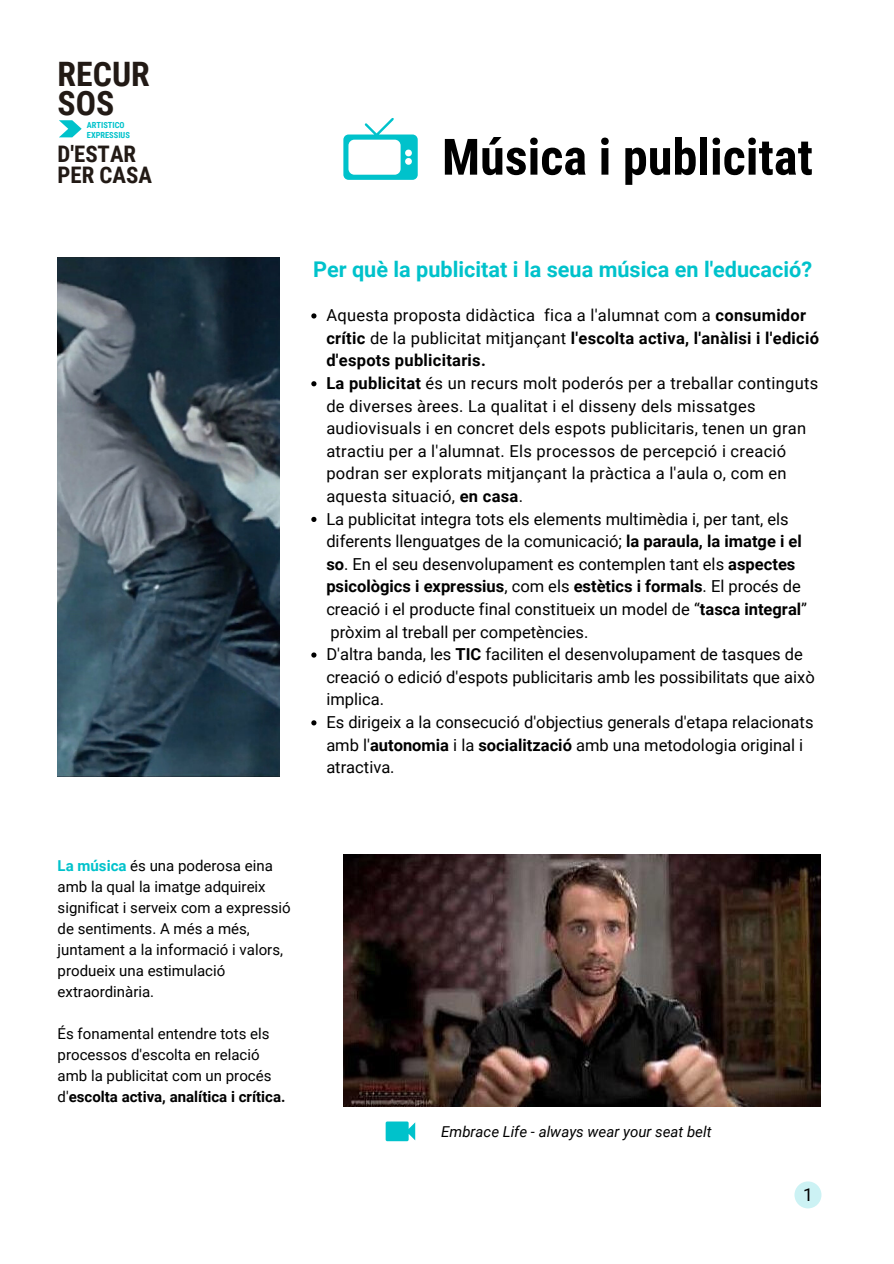
<style>
.page{position:relative;width:894px;height:1264px;background:#fff}
.page>*{position:absolute;margin:0;border:0;box-sizing:border-box;transform-origin:0 0}
.t1{font:700 50.25px "Roboto Condensed";color:#000}
.t2{font:700 33.6px/28.5px "Roboto Condensed";color:#221a15}
.t3{font:700 22.8px/21px "Roboto Condensed";color:#221a15}
.t4{font:700 21.6px "Roboto";color:#00c2cb}
.t5{font:17.7px "Roboto";color:#000}
.t6{font:16.5px/22.6px "Roboto";color:#000}
.t7{font:15px/21px "Roboto";color:#000}
.t8{font:italic 15px "Roboto";color:#000}
.t9{font:700 8.4px/9.6px "Roboto Condensed";color:#00c2cb}
.s1{font-weight:700}
.s2{font-weight:700;color:#00c2cb}
</style>
<div class="page">
<svg style="left:59px;top:120px;width:23px;height:17px"></svg>
<img style="left:58px;top:257px;width:221px;height:520px">
<img style="left:343px;top:854px;width:477px;height:251px">
<svg style="left:385px;top:1121px;width:30px;height:20px"></svg>
<svg style="left:343px;top:118px;width:74px;height:62px"></svg>
<div style="left:794px;top:1181px;width:27px;height:27px;background:#ccf2f4;border-radius:50%"></div>
<svg style="left:311px;top:313px;width:5px;height:5px"></svg>
<svg style="left:311px;top:381px;width:5px;height:5px"></svg>
<svg style="left:311px;top:517px;width:5px;height:5px"></svg>
<svg style="left:311px;top:652px;width:5px;height:5px"></svg>
<svg style="left:311px;top:720px;width:5px;height:5px"></svg>
<h2 class="t2" style="left:58px;top:60px;width:94px">RECUR<br>SOS</h2>
<h3 class="t3" style="left:58px;top:143px;width:96px">D'ESTAR<br>PER CASA</h3>
<p class="t9" style="left:87px;top:120px;width:44px">ARTISTICO<br>EXPRESSIUS</p>
<h1 class="t1" style="left:442px;top:128px;width:372px">Música i publicitat</h1>
<h3 class="t4" style="left:313px;top:257px;width:500px">Per què la publicitat i la seua música en l'educació?</h3>
<p class="t6" style="left:326px;top:304px;width:494px">Aquesta proposta didàctica fica a l'alumnat com a <span class="s1">consumidor crític</span> de la publicitat mitjançant <span class="s1">l'escolta activa, l'anàlisi i l'edició d'espots publicitaris.<br>La publicitat</span> és un recurs molt poderós per a treballar continguts de diverses àrees. La qualitat i el disseny dels missatges audiovisuals i en concret dels espots publicitaris, tenen un gran atractiu per a l'alumnat. Els processos de percepció i creació podran ser explorats mitjançant la pràctica a l'aula o, com en aquesta situació, <span class="s1">en casa</span>.<br>La publicitat integra tots els elements multimèdia i, per tant, els diferents llenguatges de la comunicació; <span class="s1">la paraula, la imatge i el so</span>. En el seu desenvolupament es contemplen tant els <span class="s1">aspectes psicològics i expressius</span>, com els <span class="s1">estètics i formals</span>. El procés de creació i el producte final constitueix un model de “<span class="s1">tasca integral</span>” pròxim al treball per competències.<br>D'altra banda, les <span class="s1">TIC</span> faciliten el desenvolupament de tasques de creació o edició d'espots publicitaris amb les possibilitats que això implica.<br>Es dirigeix a la consecució d'objectius generals d'etapa relacionats amb l'<span class="s1">autonomia</span> i la <span class="s1">socialització</span> amb una metodologia original i atractiva.</p>
<p class="t7" style="left:58px;top:855px;width:234px"><span class="s2">La música</span> és una poderosa eina amb la qual la imatge adquireix significat i serveix com a expressió de sentiments. A més a més, juntament a la informació i valors, produeix una estimulació extraordinària.</p>
<p class="t7" style="left:58px;top:1023px;width:229px">És fonamental entendre tots els processos d'escolta en relació amb la publicitat com un procés d'<span class="s1">escolta activa, analítica i crítica.</span></p>
<p class="t8" style="left:441px;top:1122px;width:272px">Embrace Life - always wear your seat belt</p>
<p class="t5" style="left:802px;top:1184px;width:11px">1</p>
</div>
